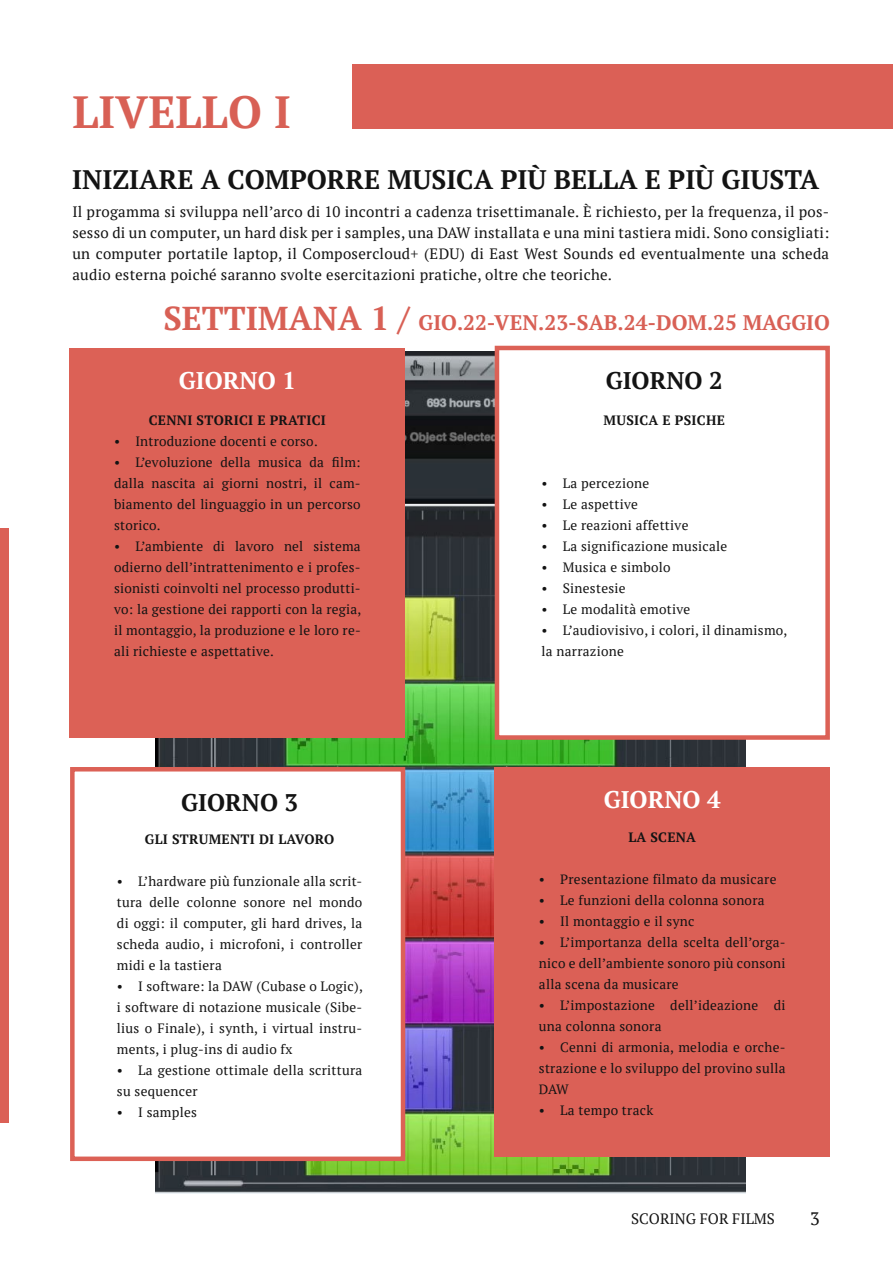
<style>
.page{position:relative;width:893px;height:1263px;background:#fff}
.page>*{position:absolute;margin:0;border:0;box-sizing:border-box;transform-origin:0 0}
.t1{font:700 45px "PT Serif";color:#d86055}
.t2{font:700 26.7px "PT Serif";color:#131313}
.t3{font:700 24px "PT Serif";color:#fff}
.t4{font:700 24px "PT Serif";color:#131313}
.t5{font:700 21px "PT Serif";color:#d86055}
.t6{font:18px "PT Serif";color:#131313}
.t7{font:15px/21px "PT Serif";letter-spacing:.02em;color:#131313;text-align:justify}
.t8{font:15px "PT Serif";color:#131313}
.t9{font:13.5px/21px "PT Serif";letter-spacing:.02em;color:#131313;text-align:justify}
.t10{font:700 13.5px "PT Serif";letter-spacing:.02em;color:#131313}
.s1{font-size:33px}
</style>
<div class="page">
<div style="left:0;top:528px;width:9px;height:594px;background:#db6056"></div>
<div style="left:352px;top:64px;width:541px;height:65px;background:#db6056"></div>
<img style="left:156px;top:352px;width:590px;height:842px">
<div style="left:70px;top:348px;width:335px;height:389px;background:#dc6156"></div>
<div style="left:495px;top:767px;width:335px;height:389px;background:#db6056"></div>
<div style="left:495px;top:346px;width:335px;height:394px;background:#fff;border:4px solid #dc6156"></div>
<div style="left:70px;top:767px;width:335px;height:394px;background:#fff;border:4px solid #dc6156"></div>
<h1 class="t1" style="left:72px;top:82px;width:220px">LIVELLO I</h1>
<h2 class="t2" style="left:72px;top:162px;width:748px">INIZIARE A COMPORRE MUSICA PIÙ BELLA E PIÙ GIUSTA</h2>
<p class="t7" style="left:72px;top:201px;width:758px">Il progamma si sviluppa nell’arco di 10 incontri a cadenza trisettimanale. È richiesto, per la frequenza, il pos&shy;sesso di un computer, un hard disk per i samples, una DAW installata e una mini tastiera midi. Sono consigliati: un computer portatile laptop, il Composercloud+ (EDU) di East West Sounds ed eventualmente una scheda audio esterna poiché saranno svolte esercitazioni pratiche, oltre che teoriche.</p>
<h3 class="t5" style="left:163px;top:309px;width:668px"><span class="s1">SETTIMANA 1 /</span> GIO.22-VEN.23-SAB.24-DOM.25 MAGGIO</h3>
<h3 class="t3" style="left:179px;top:365px;width:119px">GIORNO 1</h3>
<p class="t10" style="left:149px;top:412px;width:178px">CENNI STORICI E PRATICI</p>
<p class="t9" style="left:114px;top:431px;width:205px">• Introduzione docenti e corso.</p>
<p class="t9" style="left:114px;top:452px;width:248px">• L’evoluzione della musica da film: dalla nascita ai giorni nostri, il cam&shy;biamento del linguaggio in un percorso storico.</p>
<p class="t9" style="left:114px;top:536px;width:249px">• L’ambiente di lavoro nel sistema odierno dell’intrattenimento e i profes&shy;sionisti coinvolti nel processo produtti&shy;vo: la gestione dei rapporti con la regia, il montaggio, la produzione e le loro re&shy;ali richieste e aspettative.</p>
<h3 class="t4" style="left:181px;top:786px;width:119px">GIORNO 3</h3>
<p class="t10" style="left:145px;top:830px;width:191px">GLI STRUMENTI DI LAVORO</p>
<p class="t9" style="left:117px;top:871px;width:247px">• L’hardware più funzionale alla scrit&shy;tura delle colonne sonore nel mondo di oggi: il computer, gli hard drives, la scheda audio, i microfoni, i controller midi e la tastiera</p>
<p class="t9" style="left:117px;top:976px;width:247px">• I software: la DAW (Cubase o Logic), i software di notazione musicale (Sibe&shy;lius o Finale), i synth, i virtual instru&shy;ments, i plug-ins di audio fx</p>
<p class="t9" style="left:117px;top:1060px;width:247px">• La gestione ottimale della scrittura su sequencer</p>
<p class="t9" style="left:117px;top:1102px;width:82px">• I samples</p>
<h3 class="t4" style="left:606px;top:365px;width:119px">GIORNO 2</h3>
<p class="t10" style="left:604px;top:412px;width:123px">MUSICA E PSICHE</p>
<p class="t9" style="left:541px;top:473px;width:109px">• La percezione</p>
<p class="t9" style="left:541px;top:494px;width:98px">• Le aspettive</p>
<p class="t9" style="left:541px;top:515px;width:148px">• Le reazioni affettive</p>
<p class="t9" style="left:541px;top:536px;width:187px">• La significazione musicale</p>
<p class="t9" style="left:541px;top:557px;width:131px">• Musica e simbolo</p>
<p class="t9" style="left:541px;top:578px;width:86px">• Sinestesie</p>
<p class="t9" style="left:541px;top:599px;width:150px">• Le modalità emotive</p>
<p class="t9" style="left:541px;top:620px;width:247px">• L’audiovisivo, i colori, il dinamismo, la narrazione</p>
<h3 class="t3" style="left:604px;top:784px;width:119px">GIORNO 4</h3>
<p class="t10" style="left:628px;top:828px;width:69px">LA SCENA</p>
<p class="t9" style="left:539px;top:868px;width:239px">• Presentazione filmato da musicare</p>
<p class="t9" style="left:539px;top:889px;width:227px">• Le funzioni della colonna sonora</p>
<p class="t9" style="left:539px;top:910px;width:157px">• Il montaggio e il sync</p>
<p class="t9" style="left:539px;top:931px;width:248px">• L’importanza della scelta dell’orga&shy;nico e dell’ambiente sonoro più consoni alla scena da musicare</p>
<p class="t9" style="left:539px;top:994px;width:248px">• L’impostazione dell’ideazione di una colonna sonora</p>
<p class="t9" style="left:539px;top:1036px;width:248px">• Cenni di armonia, melodia e orche&shy;strazione e lo sviluppo del provino sulla DAW</p>
<p class="t9" style="left:539px;top:1099px;width:116px">• La tempo track</p>
<p class="t8" style="left:631px;top:1209px;width:145px">SCORING FOR FILMS</p>
<h3 class="t6" style="left:810px;top:1206px;width:11px">3</h3>
</div>
